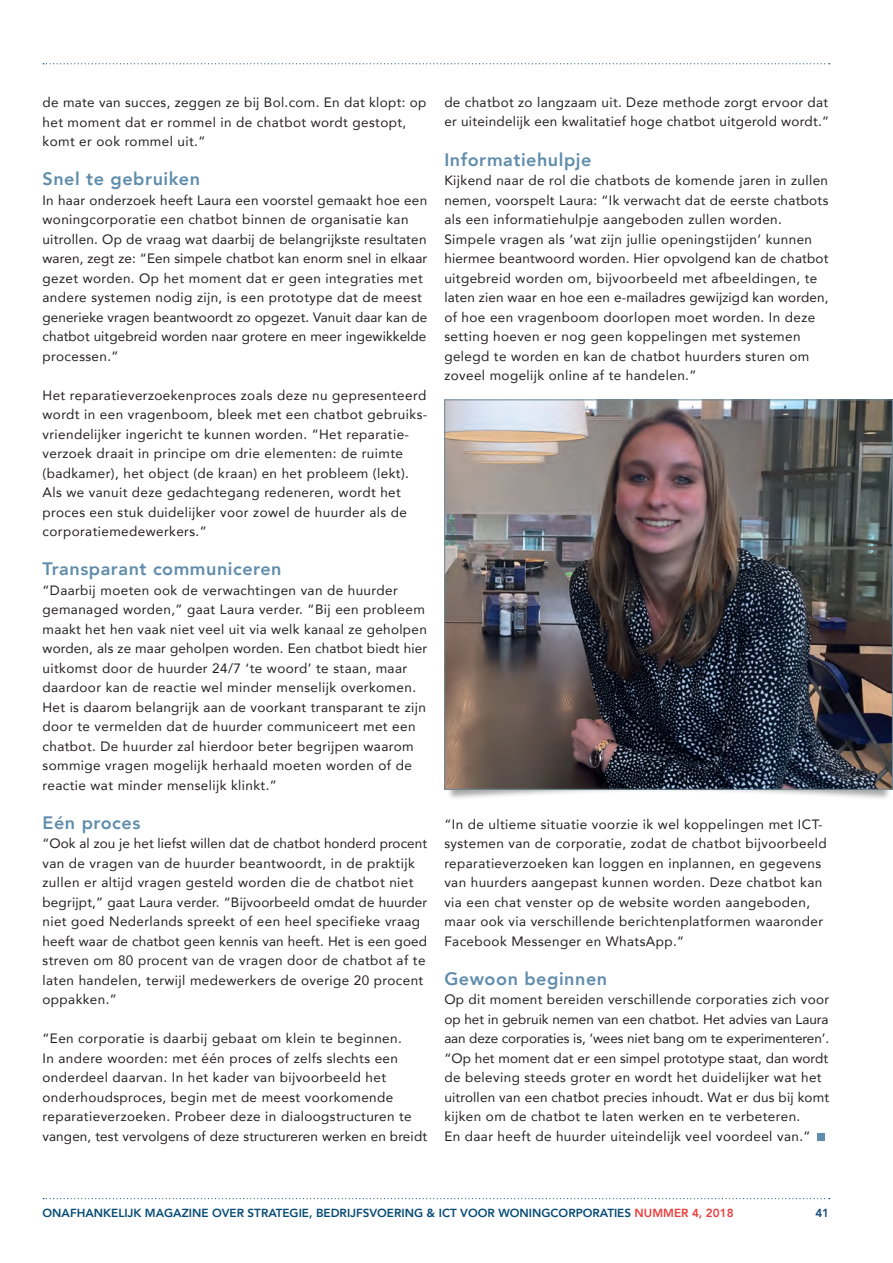
<style>
.page{position:relative;width:893px;height:1263px;background:#fff}
.page>*{position:absolute;margin:0;border:0;box-sizing:border-box;transform-origin:0 0}
.t1{font:800 18px "Avenir";letter-spacing:.03em;color:#608dac}
.t2{font:13.5px/19.5px "Avenir";letter-spacing:.03em;color:#231f20}
.t3{font:13.5px/19.5px "Avenir";letter-spacing:.01em;color:#231f20}
.t4{font:13.5px "Avenir";letter-spacing:.005em;color:#231f20}
.t5{font:13.5px "Avenir";letter-spacing:-.005em;color:#231f20}
.t6{font:13.5px "Avenir";color:#231f20}
.t7{font:800 11.7px "Avenir";color:#074b75}
.t8{font:800 11.7px "Avenir";color:#144a7c}
.s1{color:#ea3f3c}
</style>
<div class="page">
<svg style="left:43px;top:1198px;width:787px;height:1px"></svg>
<div style="left:446px;top:754px;width:445px;height:48px;background:#231f20;opacity:.4"></div>
<svg style="left:43px;top:63px;width:787px;height:1px"></svg>
<img style="left:446px;top:402px;width:445px;height:386px">
<div style="left:817px;top:1133px;width:8px;height:8px;background:#608dac"></div>
<p class="t2" style="left:43px;top:92px;width:385px">de mate van succes, zeggen ze bij Bol.com. En dat klopt: op</p>
<p class="t2" style="left:43px;top:112px;width:365px">het moment dat er rommel in de chatbot wordt gestopt, komt er ook rommel uit.”</p>
<p class="t1" style="left:43px;top:165px;width:159px">Snel te gebruiken</p>
<p class="t2" style="left:43px;top:190px;width:386px">In haar onderzoek heeft Laura een voorstel gemaakt hoe een</p>
<p class="t2" style="left:43px;top:209px;width:385px">woningcorporatie een chatbot binnen de organisatie kan uitrollen. Op de vraag wat daarbij de belangrijkste resultaten</p>
<p class="t3" style="left:43px;top:248px;width:386px">waren, zegt ze: “Een simpele chatbot kan enorm snel in elkaar</p>
<p class="t2" style="left:43px;top:268px;width:386px">gezet worden. Op het moment dat er geen integraties met andere systemen nodig zijn, is een prototype dat de meest generieke vragen beantwoordt zo opgezet. Vanuit daar kan de</p>
<p class="t4" style="left:43px;top:325px;width:385px">chatbot uitgebreid worden naar grotere en meer ingewikkelde</p>
<p class="t2" style="left:43px;top:346px;width:78px">processen.”</p>
<p class="t2" style="left:43px;top:385px;width:385px">Het reparatieverzoekenproces zoals deze nu gepresenteerd</p>
<p class="t2" style="left:43px;top:404px;width:386px">wordt in een vragenboom, bleek met een chatbot gebruiks-</p>
<p class="t2" style="left:43px;top:424px;width:368px">vriendelijker ingericht te kunnen worden. “Het reparatie-</p>
<p class="t2" style="left:43px;top:443px;width:368px">verzoek draait in principe om drie elementen: de ruimte (badkamer), het object (de kraan) en het probleem (lekt).<br>Als we vanuit deze gedachtegang redeneren, wordt het proces een stuk duidelijker voor zowel de huurder als de corporatiemedewerkers.”</p>
<p class="t1" style="left:43px;top:555px;width:241px">Transparant communiceren</p>
<p class="t2" style="left:43px;top:580px;width:386px">“Daarbij moeten ook de verwachtingen van de huurder gemanaged worden,” gaat Laura verder. “Bij een probleem maakt het hen vaak niet veel uit via welk kanaal ze geholpen</p>
<p class="t3" style="left:43px;top:638px;width:386px">worden, als ze maar geholpen worden. Een chatbot biedt hier</p>
<p class="t2" style="left:43px;top:658px;width:385px">uitkomst door de huurder 24/7 ‘te woord’ te staan, maar daardoor kan de reactie wel minder menselijk overkomen.<br>Het is daarom belangrijk aan de voorkant transparant te zijn</p>
<p class="t2" style="left:43px;top:716px;width:375px">door te vermelden dat de huurder communiceert met een chatbot. De huurder zal hierdoor beter begrijpen waarom sommige vragen mogelijk herhaald moeten worden of de reactie wat minder menselijk klinkt.”</p>
<p class="t1" style="left:43px;top:808px;width:99px">Eén proces</p>
<p class="t4" style="left:43px;top:832px;width:386px">“Ook al zou je het liefst willen dat de chatbot honderd procent</p>
<p class="t2" style="left:43px;top:853px;width:374px">van de vragen van de huurder beantwoordt, in de praktijk</p>
<p class="t2" style="left:43px;top:872px;width:386px">zullen er altijd vragen gesteld worden die de chatbot niet begrijpt,” gaat Laura verder. “Bijvoorbeeld omdat de huurder</p>
<p class="t2" style="left:43px;top:911px;width:386px">niet goed Nederlands spreekt of een heel specifieke vraag heeft waar de chatbot geen kennis van heeft. Het is een goed</p>
<p class="t2" style="left:43px;top:950px;width:384px">streven om 80 procent van de vragen door de chatbot af te laten handelen, terwijl medewerkers de overige 20 procent oppakken.”</p>
<p class="t2" style="left:43px;top:1028px;width:361px">“Een corporatie is daarbij gebaat om klein te beginnen.</p>
<p class="t2" style="left:43px;top:1048px;width:357px">In andere woorden: met één proces of zelfs slechts een</p>
<p class="t2" style="left:43px;top:1067px;width:345px">onderdeel daarvan. In het kader van bijvoorbeeld het</p>
<p class="t2" style="left:43px;top:1087px;width:352px">onderhoudsproces, begin met de meest voorkomende</p>
<p class="t3" style="left:43px;top:1106px;width:386px">reparatieverzoeken. Probeer deze in dialoogstructuren te vangen, test vervolgens of deze structureren werken en breidt</p>
<p class="t2" style="left:444px;top:92px;width:385px">de chatbot zo langzaam uit. Deze methode zorgt ervoor dat</p>
<p class="t2" style="left:444px;top:112px;width:386px">er uiteindelijk een kwalitatief hoge chatbot uitgerold wordt.”</p>
<p class="t1" style="left:444px;top:145px;width:149px">Informatiehulpje</p>
<p class="t2" style="left:444px;top:170px;width:386px">Kijkend naar de rol die chatbots de komende jaren in zullen nemen, voorspelt Laura: “Ik verwacht dat de eerste chatbots</p>
<p class="t2" style="left:444px;top:209px;width:339px">als een informatiehulpje aangeboden zullen worden.</p>
<p class="t2" style="left:444px;top:229px;width:386px">Simpele vragen als ‘wat zijn jullie openingstijden’ kunnen hiermee beantwoord worden. Hier opvolgend kan de chatbot</p>
<p class="t2" style="left:444px;top:268px;width:375px">uitgebreid worden om, bijvoorbeeld met afbeeldingen, te</p>
<p class="t3" style="left:444px;top:287px;width:386px">laten zien waar en hoe een e-mailadres gewijzigd kan worden,</p>
<p class="t2" style="left:444px;top:307px;width:372px">of hoe een vragenboom doorlopen moet worden. In deze setting hoeven er nog geen koppelingen met systemen gelegd te worden en kan de chatbot huurders sturen om zoveel mogelijk online af te handelen.”</p>
<p class="t2" style="left:444px;top:814px;width:380px">“In de ultieme situatie voorzie ik wel koppelingen met ICT-</p>
<p class="t2" style="left:444px;top:833px;width:384px">systemen van de corporatie, zodat de chatbot bijvoorbeeld reparatieverzoeken kan loggen en inplannen, en gegevens van huurders aangepast kunnen worden. Deze chatbot kan via een chat venster op de website worden aangeboden, maar ook via verschillende berichtenplatformen waaronder Facebook Messenger en WhatsApp.”</p>
<p class="t1" style="left:444px;top:964px;width:164px">Gewoon beginnen</p>
<p class="t2" style="left:444px;top:989px;width:386px">Op dit moment bereiden verschillende corporaties zich voor</p>
<p class="t6" style="left:444px;top:1008px;width:386px">op het in gebruik nemen van een chatbot. Het advies van Laura</p>
<p class="t5" style="left:444px;top:1027px;width:386px">aan deze corporaties is, ‘wees niet bang om te experimenteren’.</p>
<p class="t4" style="left:444px;top:1047px;width:385px">“Op het moment dat er een simpel prototype staat, dan wordt</p>
<p class="t2" style="left:444px;top:1067px;width:379px">de beleving steeds groter en wordt het duidelijker wat het</p>
<p class="t3" style="left:444px;top:1087px;width:386px">uitrollen van een chatbot precies inhoudt. Wat er dus bij komt</p>
<p class="t2" style="left:444px;top:1106px;width:357px">kijken om de chatbot te laten werken en te verbeteren.</p>
<p class="t2" style="left:444px;top:1126px;width:368px">En daar heeft de huurder uiteindelijk veel voordeel van.”</p>
<p class="t7" style="left:43px;top:1204px;width:693px">ONAFHANKELIJK MAGAZINE OVER STRATEGIE, BEDRIJFSVOERING &amp; ICT VOOR WONINGCORPORATIES <span class="s1">NUMMER 4, 2018</span></p>
<p class="t8" style="left:815px;top:1204px;width:15px">41</p>
</div>
